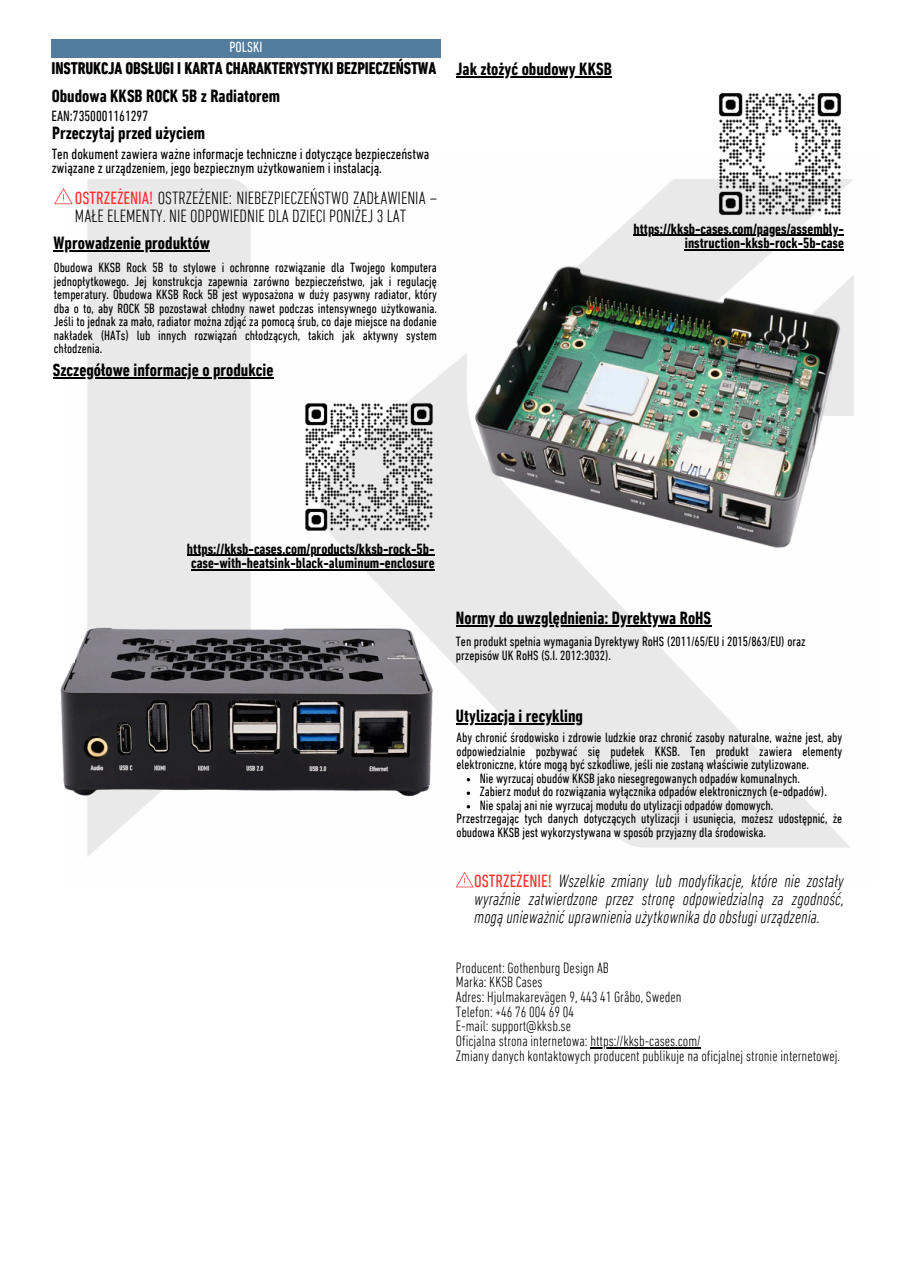
<style>
.page{position:relative;width:897px;height:1264px;background:#fff}
.page>*{position:absolute;margin:0;border:0;box-sizing:border-box;transform-origin:0 0}
.t1{font:700 condensed 18px "DIN Next LT Pro";color:#000}
.t2{font:italic 300 condensed 18px/18px "DIN Next LT Pro";color:#000;text-align:justify}
.t3{font:300 condensed 18px/18px "DIN Next LT Pro";color:#000}
.t4{font:700 condensed 17.1px "DIN Next LT Pro";color:#000}
.t5{font:300 condensed 15.15px "DIN Next LT Pro";color:#000}
.t6{font:700 condensed 15px/14.7px "DIN Next LT Pro";color:#000;text-align:right}
.t7{font:condensed 15px/14.7px "DIN Next LT Pro";color:#000}
.t8{font:condensed 15px "DIN Next LT Pro";color:#fff}
.t9{font:condensed 13.65px/13.5px "DIN Next LT Pro";color:#000;text-align:justify}
.s1{font-weight:400;color:#ff3131}
.s2{font-weight:400;font-style:normal;color:#ff3131}
</style>
<div class="page">
<div style="left:52px;top:39px;width:389px;height:18px;background:#537d9f"></div>
<img style="left:63px;top:179px;width:791px;height:677px">
<hr style="left:456px;top:76px;width:155px;height:1px;background:#000">
<hr style="left:633px;top:235px;width:211px;height:1px;background:#000">
<hr style="left:685px;top:249px;width:159px;height:1px;background:#000">
<img style="left:715px;top:93px;width:129px;height:123px">
<img style="left:470px;top:263px;width:373px;height:289px">
<img style="left:60px;top:621px;width:375px;height:178px">
<img style="left:301px;top:401px;width:134px;height:129px">
<hr style="left:187px;top:555px;width:247px;height:1px;background:#000">
<hr style="left:191px;top:569px;width:243px;height:1px;background:#000">
<hr style="left:53px;top:377px;width:220px;height:1px;background:#000">
<svg style="left:456px;top:872px;width:17px;height:15px"></svg>
<hr style="left:456px;top:723px;width:127px;height:1px;background:#000">
<svg style="left:467px;top:791px;width:3px;height:4px"></svg>
<hr style="left:590px;top:1047px;width:110px;height:1px;background:#000">
<hr style="left:456px;top:625px;width:255px;height:1px;background:#000">
<svg style="left:54px;top:188px;width:18px;height:16px"></svg>
<hr style="left:54px;top:250px;width:156px;height:1px;background:#000">
<h3 class="t8" style="left:229px;top:41px;width:34px">POLSKI</h3>
<h4 class="t4" style="left:52px;top:61px;width:386px">INSTRUKCJA OBSŁUGI I KARTA CHARAKTERYSTYKI BEZPIECZEŃSTWA</h4>
<p class="t1" style="left:52px;top:89px;width:230px">Obudowa KKSB ROCK 5B z Radiatorem</p>
<p class="t7" style="left:52px;top:110px;width:98px">EAN:7350001161297</p>
<p class="t1" style="left:52px;top:125px;width:154px">Przeczytaj przed użyciem</p>
<p class="t7" style="left:52px;top:148px;width:379px">Ten dokument zawiera ważne informacje techniczne i dotyczące bezpieczeństwa związane z urządzeniem, jego bezpiecznym użytkowaniem i instalacją.</p>
<p class="t3" style="left:75px;top:190px;width:363px"><span class="s1">OSTRZEŻENIA!</span> OSTRZEŻENIE: NIEBEZPIECZEŃSTWO ZADŁAWIENIA –<br>MAŁE ELEMENTY. NIE ODPOWIEDNIE DLA DZIECI PONIŻEJ 3 LAT</p>
<p class="t1" style="left:54px;top:235px;width:158px">Wprowadzenie produktów</p>
<h3 class="t9" style="left:54px;top:262px;width:384px">Obudowa KKSB Rock 5B to stylowe i ochronne rozwiązanie dla Twojego komputera jednopłytkowego. Jej konstrukcja zapewnia zarówno bezpieczeństwo, jak i regulację temperatury. Obudowa KKSB Rock 5B jest wyposażona w duży pasywny radiator, który dba o to, aby ROCK 5B pozostawał chłodny nawet podczas intensywnego użytkowania.<br>Jeśli to jednak za mało, radiator można zdjąć za pomocą śrub, co daje miejsce na dodanie nakładek (HATs) lub innych rozwiązań chłodzących, takich jak aktywny system chłodzenia.</h3>
<p class="t1" style="left:53px;top:362px;width:222px">Szczegółowe informacje o produkcie</p>
<p class="t1" style="left:456px;top:61px;width:157px">Jak złożyć obudowy KKSB</p>
<h1 class="t6" style="left:633px;top:222px;width:212px">https://kksb-cases.com/pages/assembly&shy;instruction-kksb-rock-5b-case</h1>
<h5 class="t6" style="left:187px;top:542px;width:249px;text-align:left">https://kksb-cases.com/products/kksb-rock-5b&shy;case-with-heatsink-black-aluminum-enclosure</h5>
<p class="t1" style="left:456px;top:611px;width:257px">Normy do uwzględnienia: Dyrektywa RoHS</p>
<p class="t9" style="left:456px;top:636px;width:351px">Ten produkt spełnia wymagania Dyrektywy RoHS (2011/65/EU i 2015/863/EU) oraz przepisów UK RoHS (S.I. 2012:3032).</p>
<h3 class="t1" style="left:456px;top:708px;width:129px">Utylizacja i recykling</h3>
<p class="t9" style="left:456px;top:731px;width:387px">Aby chronić środowisko i zdrowie ludzkie oraz chronić zasoby naturalne, ważne jest, aby odpowiedzialnie pozbywać się pudełek KKSB. Ten produkt zawiera elementy elektroniczne, które mogą być szkodliwe, jeśli nie zostaną właściwie zutylizowane.</p>
<h3 class="t9" style="left:480px;top:772px;width:322px">Nie wyrzucaj obudów KKSB jako niesegregowanych odpadów komunalnych.</h3>
<p class="t9" style="left:480px;top:785px;width:348px">Zabierz moduł do rozwiązania wyłącznika odpadów elektronicznych (e-odpadów).</p>
<p class="t9" style="left:480px;top:799px;width:295px">Nie spalaj ani nie wyrzucaj modułu do utylizacji odpadów domowych.</p>
<p class="t9" style="left:456px;top:812px;width:387px">Przestrzegając tych danych dotyczących utylizacji i usunięcia, możesz udostępnić, że obudowa KKSB jest wykorzystywana w sposób przyjazny dla środowiska.</p>
<h6 class="t2" style="left:474px;top:874px;width:371px"><span class="s2">OSTRZEŻENIE!</span> Wszelkie zmiany lub modyfikacje, które nie zostały wyraźnie zatwierdzone przez stronę odpowiedzialną za zgodność, mogą unieważnić uprawnienia użytkownika do obsługi urządzenia.</h6>
<p class="t5" style="left:456px;top:961px;width:154px">Producent: Gothenburg Design AB</p>
<p class="t5" style="left:456px;top:976px;width:88px">Marka: KKSB Cases</p>
<p class="t5" style="left:456px;top:990px;width:227px">Adres: Hjulmakarevägen 9, 443 41 Gråbo, Sweden</p>
<h2 class="t5" style="left:456px;top:1005px;width:120px">Telefon: +46 76 004 69 04</h2>
<h3 class="t5" style="left:456px;top:1019px;width:117px">E-mail: support@kksb.se</h3>
<p class="t5" style="left:456px;top:1034px;width:246px">Oficjalna strona internetowa: https://kksb-cases.com/</p>
<h3 class="t5" style="left:456px;top:1049px;width:386px">Zmiany danych kontaktowych producent publikuje na oficjalnej stronie internetowej.</h3>
</div>
